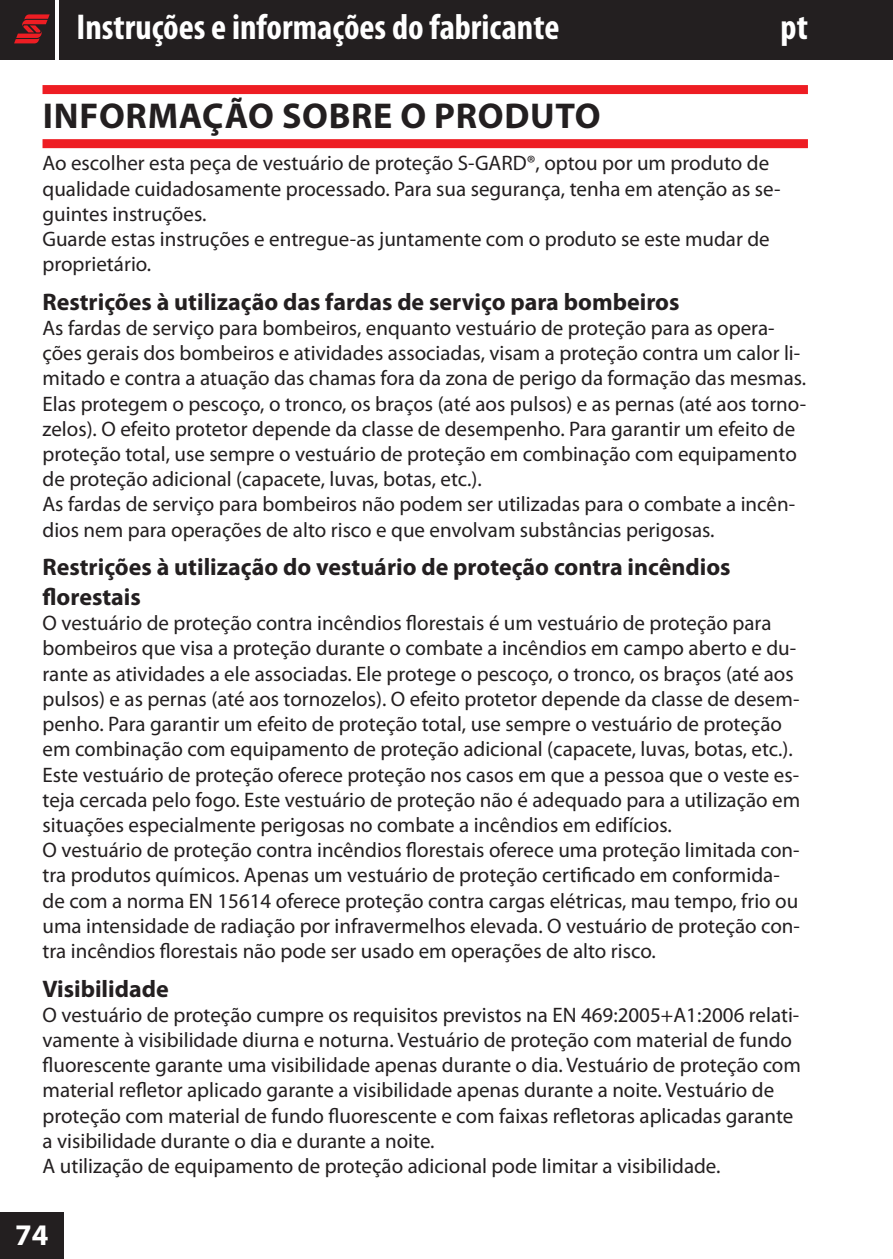
<style>
.page{position:relative;width:893px;height:1259px;background:#fff}
.page>*{position:absolute;margin:0;border:0;box-sizing:border-box;transform-origin:0 0}
.t1{font:700 condensed 36px "Myriad Pro";color:#fff}
.t2{font:700 36px "Myriad Pro";letter-spacing:.02em;color:#231f20}
.t3{font:700 30px "Myriad Pro";color:#fff}
.t4{font:700 24px/30px "Myriad Pro";color:#231f20}
.t5{font:21px/25.2px "Myriad Pro";color:#231f20}
</style>
<div class="page">
<div style="left:0;top:0;width:55px;height:60px;background:#231f20"></div>
<div style="left:0;top:1212px;width:64px;height:47px;background:#231f20"></div>
<svg style="left:14px;top:14px;width:36px;height:29px"></svg>
<div style="left:60px;top:0;width:833px;height:60px;background:#231f20"></div>
<div style="left:43px;top:85px;width:765px;height:9px;background:#ee1d23"></div>
<div style="left:43px;top:139px;width:765px;height:9px;background:#ee1d23"></div>
<h1 class="t1" style="left:77px;top:4px;width:484px">Instruções e informações do fabricante</h1>
<h1 class="t1" style="left:781px;top:4px;width:29px">pt</h1>
<h1 class="t2" style="left:43px;top:92px;width:559px">INFORMAÇÃO SOBRE O PRODUTO</h1>
<p class="t5" style="left:43px;top:150px;width:740px">Ao escolher esta peça de vestuário de proteção S-GARD®, optou por um produto de qualidade cuidadosamente processado. Para sua segurança, tenha em atenção as se&shy;guintes instruções.<br>Guarde estas instruções e entregue-as juntamente com o produto se este mudar de proprietário.</p>
<p class="t4" style="left:43px;top:286px;width:638px">Restrições à utilização das fardas de serviço para bombeiros</p>
<p class="t5" style="left:43px;top:315px;width:765px">As fardas de serviço para bombeiros, enquanto vestuário de proteção para as opera&shy;ções gerais dos bombeiros e atividades associadas, visam a proteção contra um calor li&shy;mitado e contra a atuação das chamas fora da zona de perigo da formação das mesmas.<br>Elas protegem o pescoço, o tronco, os braços (até aos pulsos) e as pernas (até aos torno&shy;zelos). O efeito protetor depende da classe de desempenho. Para garantir um efeito de proteção total, use sempre o vestuário de proteção em combinação com equipamento de proteção adicional (capacete, luvas, botas, etc.).<br>As fardas de serviço para bombeiros não podem ser utilizadas para o combate a incên&shy;dios nem para operações de alto risco e que envolvam substâncias perigosas.</p>
<p class="t4" style="left:43px;top:551px;width:690px">Restrições à utilização do vestuário de proteção contra incêndios florestais</p>
<p class="t5" style="left:43px;top:610px;width:759px">O vestuário de proteção contra incêndios florestais é um vestuário de proteção para bombeiros que visa a proteção durante o combate a incêndios em campo aberto e du&shy;rante as atividades a ele associadas. Ele protege o pescoço, o tronco, os braços (até aos pulsos) e as pernas (até aos tornozelos). O efeito protetor depende da classe de desem&shy;penho. Para garantir um efeito de proteção total, use sempre o vestuário de proteção em combinação com equipamento de proteção adicional (capacete, luvas, botas, etc.).<br>Este vestuário de proteção oferece proteção nos casos em que a pessoa que o veste es&shy;teja cercada pelo fogo. Este vestuário de proteção não é adequado para a utilização em situações especialmente perigosas no combate a incêndios em edifícios.<br>O vestuário de proteção contra incêndios florestais oferece uma proteção limitada con&shy;tra produtos químicos. Apenas um vestuário de proteção certificado em conformida&shy;de com a norma EN 15614 oferece proteção contra cargas elétricas, mau tempo, frio ou uma intensidade de radiação por infravermelhos elevada. O vestuário de proteção con&shy;tra incêndios florestais não pode ser usado em operações de alto risco.</p>
<p class="t4" style="left:43px;top:972px;width:128px">Visibilidade</p>
<p class="t5" style="left:43px;top:1001px;width:760px">O vestuário de proteção cumpre os requisitos previstos na EN 469:2005+A1:2006 relati&shy;vamente à visibilidade diurna e noturna. Vestuário de proteção com material de fundo fluorescente garante uma visibilidade apenas durante o dia. Vestuário de proteção com material refletor aplicado garante a visibilidade apenas durante a noite. Vestuário de proteção com material de fundo fluorescente e com faixas refletoras aplicadas garante a visibilidade durante o dia e durante a noite.<br>A utilização de equipamento de proteção adicional pode limitar a visibilidade.</p>
<h2 class="t3" style="left:15px;top:1215px;width:35px">74</h2>
</div>
